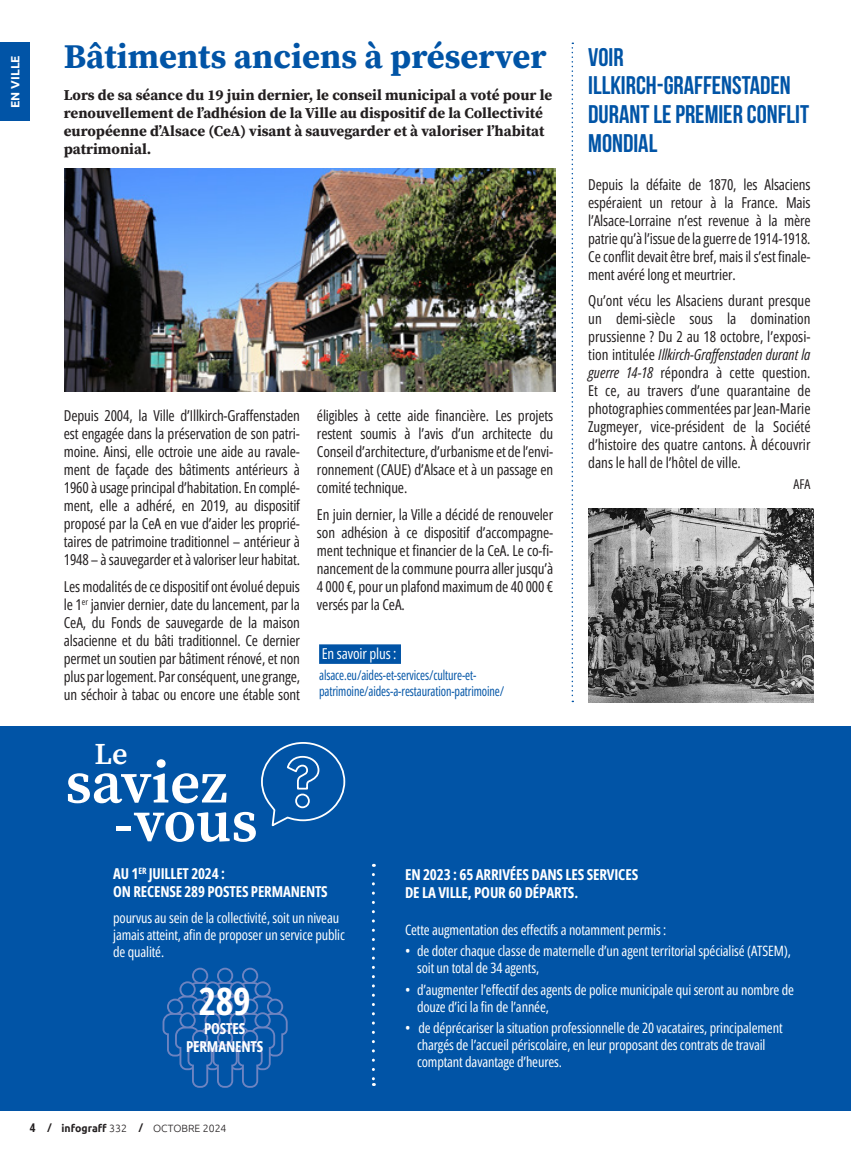
<style>
.page{position:relative;width:851px;height:1149px;background:#fff}
.page>*{position:absolute;margin:0;border:0;box-sizing:border-box;transform-origin:0 0}
.t1{font:600 59.25px "Source Serif Pro";color:#fff}
.t2{font:700 37.65px "Open Sans Condensed";color:#fff}
.t3{font:700 34.5px "Source Serif Pro";color:#0154a6}
.t4{font:600 30.3px "Source Serif Pro";color:#fff}
.t5{font:700 25.5px/28.5px "Bebas Neue";color:#0154a6}
.t6{font:15px/18px "Open Sans Condensed";letter-spacing:-.01em;color:#231f20;text-align:justify}
.t7{font:700 15px/18px "Source Serif Pro";color:#231f20}
.t8{font:700 15px/18px "Open Sans Condensed";letter-spacing:-.01em;color:#fff}
.t9{font:15px "Open Sans Condensed";letter-spacing:-.01em;color:#fff}
.t10{font:14.25px/17.1px "Open Sans Condensed";letter-spacing:-.01em;color:#fff}
.t11{font:13.5px/16.2px "Open Sans Condensed";letter-spacing:-.01em;color:#0154a6;scale:.9 1}
.t12{font:13.5px "Open Sans Condensed";color:#231f20}
.t13{font:700 12px "Ubuntu";color:#fff}
.t14{font:300 10.5px "Ubuntu";color:#231f20}
.s1{font-style:italic}
.s2{font-family:"Open Sans Condensed";font-weight:700;font-size:12px}
.s3{font-weight:700}
</style>
<div class="page">
<div style="left:0;top:43px;width:30px;height:77px;background:#0154a6"></div>
<div style="left:0;top:725px;width:850px;height:385px;background:#0154a6"></div>
<svg style="left:372px;top:874px;width:3px;height:211px"></svg>
<svg style="left:162px;top:967px;width:125px;height:120px"></svg>
<img style="left:65px;top:168px;width:490px;height:223px">
<svg style="left:571px;top:43px;width:2px;height:659px"></svg>
<div style="left:319px;top:644px;width:82px;height:19px;background:#0154a6"></div>
<img style="left:588px;top:509px;width:225px;height:193px">
<svg style="left:261px;top:742px;width:85px;height:85px"></svg>
<div style="left:116px;top:825px;width:15px;height:5px;background:#fff"></div>
<p class="t13" style="left:8px;top:108px;width:54px;rotate:-90deg">EN VILLE</p>
<h3 class="t3" style="left:64px;top:33px;width:484px">Bâtiments anciens à préserver</h3>
<p class="t7" style="left:64px;top:85px;width:490px">Lors de sa séance du 19 juin dernier, le conseil municipal a voté pour le renouvellement de l’adhésion de la Ville au dispositif de la Collectivité européenne d’Alsace (CeA) visant à sauvegarder et à valoriser l’habitat patrimonial.</p>
<p class="t6" style="left:64px;top:406px;width:238px">Depuis 2004, la Ville d’Illkirch-Graffenstaden est engagée dans la préservation de son patri&shy;moine. Ainsi, elle octroie une aide au ravale&shy;ment de façade des bâtiments antérieurs à 1960 à usage principal d’habitation. En complé&shy;ment, elle a adhéré, en 2019, au dispositif proposé par la CeA en vue d’aider les proprié&shy;taires de patrimoine traditionnel – antérieur à 1948 – à sauvegarder et à valoriser leur habitat.</p>
<p class="t6" style="left:64px;top:577px;width:238px">Les modalités de ce dispositif ont évolué depuis le 1<sup>er</sup> janvier dernier, date du lancement, par la CeA, du Fonds de sauvegarde de la maison alsacienne et du bâti traditionnel. Ce dernier permet un soutien par bâtiment rénové, et non plus par logement. Par conséquent, une grange, un séchoir à tabac ou encore une étable sont</p>
<p class="t6" style="left:317px;top:406px;width:238px">éligibles à cette aide financière. Les projets restent soumis à l’avis d’un architecte du Conseil d’architecture, d’urbanisme et de l’envi&shy;ronnement (CAUE) d’Alsace et à un passage en comité technique.</p>
<p class="t6" style="left:317px;top:505px;width:238px">En juin dernier, la Ville a décidé de renouveler son adhésion à ce dispositif d’accompagne&shy;ment technique et financier de la CeA. Le co-fi&shy;nancement de la commune pourra aller jusqu’à 4 000 €, pour un plafond maximum de 40 000 € versés par la CeA.</p>
<p class="t9" style="left:322px;top:643px;width:76px">En savoir plus :</p>
<p class="t11" style="left:319px;top:666px;width:207px">alsace.eu/aides-et-services/culture-et&shy;patrimoine/aides-a-restauration-patrimoine/</p>
<h3 class="t4" style="left:94px;top:733px;width:35px">Le</h3>
<h1 class="t1" style="left:65px;top:742px;width:164px">saviez</h1>
<h1 class="t1" style="left:134px;top:780px;width:125px">vous</h1>
<h3 class="t5" style="left:588px;top:43px;width:222px">VOIR<br>ILLKIRCH-GRAFFENSTADEN<br>DURANT LE PREMIER CONFLIT<br>MONDIAL</h3>
<p class="t6" style="left:588px;top:175px;width:224px">Depuis la défaite de 1870, les Alsaciens espéraient un retour à la France. Mais l’Alsace-Lorraine n’est revenue à la mère patrie qu’à l’issue de la guerre de 1914-1918.<br>Ce conflit devait être bref, mais il s’est finale&shy;ment avéré long et meurtrier.</p>
<p class="t6" style="left:588px;top:291px;width:224px">Qu’ont vécu les Alsaciens durant presque un demi-siècle sous la domination prussienne ? Du 2 au 18 octobre, l’exposi&shy;tion intitulée <span class="s1">Illkirch-Graffenstaden durant la guerre 14-18</span> répondra à cette question.<br>Et ce, au travers d’une quarantaine de photographies commentées par Jean-Marie Zugmeyer, vice-président de la Société d’histoire des quatre cantons. À découvrir dans le hall de l’hôtel de ville.</p>
<p class="t12" style="left:793px;top:474px;width:19px">AFA</p>
<p class="t8" style="left:113px;top:864px;width:216px">AU 1<sup>ER</sup> JUILLET 2024 :<br>ON RECENSE 289 POSTES PERMANENTS</p>
<p class="t10" style="left:113px;top:908px;width:233px">pourvus au sein de la collectivité, soit un niveau jamais atteint, afin de proposer un service public de qualité.</p>
<h2 class="t2" style="left:199px;top:975px;width:53px">289</h2>
<p class="t8" style="left:186px;top:1018px;width:79px;text-align:center">POSTES<br>PERMANENTS</p>
<p class="t8" style="left:405px;top:864px;width:235px">EN 2023 : 65 ARRIVÉES DANS LES SERVICES<br>DE LA VILLE, POUR 60 DÉPARTS.</p>
<p class="t10" style="left:405px;top:920px;width:263px">Cette augmentation des effectifs a notamment permis :</p>
<p class="t10" style="left:417px;top:941px;width:375px;text-indent:-12px">• de doter chaque classe de maternelle d’un agent territorial spécialisé (ATSEM), soit un total de 34 agents,</p>
<p class="t10" style="left:417px;top:980px;width:378px;text-indent:-12px">• d’augmenter l’effectif des agents de police municipale qui seront au nombre de douze d’ici la fin de l’année,</p>
<p class="t10" style="left:417px;top:1018px;width:367px;text-indent:-12px">• de déprécariser la situation professionnelle de 20 vacataires, principalement chargés de l’accueil périscolaire, en leur proposant des contrats de travail comptant davantage d’heures.</p>
<p class="t14" style="left:30px;top:1121px;width:198px"><span class="s2">4 /</span> <span class="s3">infograff</span> 332 <span class="s2">/</span> OCTOBRE 2024</p>
</div>
